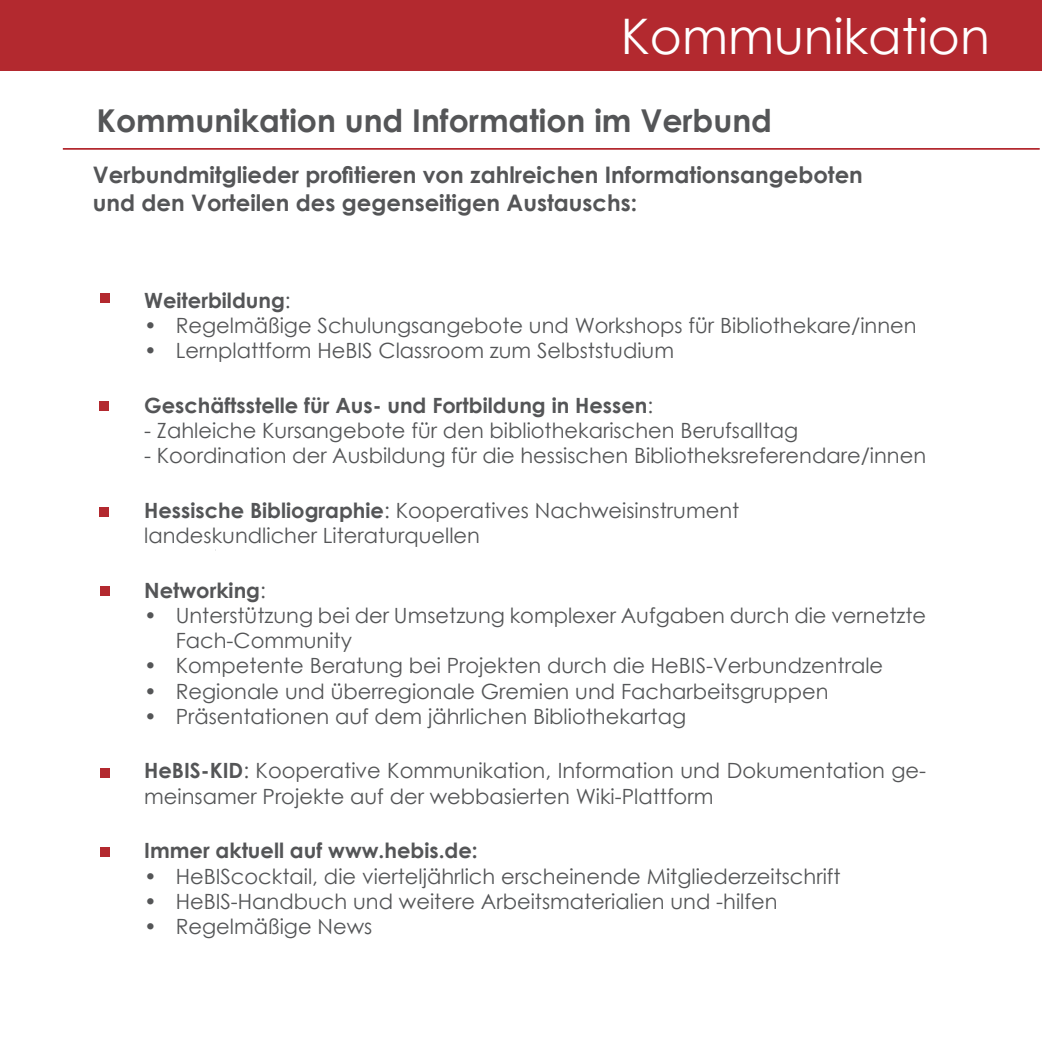
<style>
.page{position:relative;width:1042px;height:1042px;background:#fff}
.page>*{position:absolute;margin:0;border:0;box-sizing:border-box;transform-origin:0 0}
.t1{font:49px "Century Gothic";color:#fff}
.t2{font:700 31.5px "Century Gothic";color:#545557}
.t3{font:700 22.75px/27.3px "Century Gothic";color:#545557}
.t4{font:21px/25.2px "Century Gothic";color:#545557}
.t5{font:700 21px "Century Gothic";color:#545557}
.s1{font-weight:400}
.s2{font-weight:700}
</style>
<div class="page">
<div style="left:100px;top:293px;width:10px;height:10px;background:#b3292f"></div>
<div style="left:99px;top:401px;width:10px;height:10px;background:#b3292f"></div>
<div style="left:99px;top:506px;width:10px;height:10px;background:#b3292f"></div>
<div style="left:100px;top:586px;width:10px;height:10px;background:#b3292f"></div>
<div style="left:100px;top:768px;width:10px;height:10px;background:#b3292f"></div>
<div style="left:100px;top:847px;width:10px;height:10px;background:#b3292f"></div>
<div style="left:0;top:0;width:1042px;height:70px;background:#b3292f"></div>
<hr style="left:63px;top:148px;width:976px;height:2px;background:#b3292f">
<h1 class="t1" style="left:621px;top:2px;width:370px">Kommunikation</h1>
<h2 class="t2" style="left:96px;top:97px;width:677px">Kommunikation und Information im Verbund</h2>
<p class="t3" style="left:93px;top:160px;width:771px">Verbundmitglieder profitieren von zahlreichen Informationsangeboten und den Vorteilen des gegenseitigen Austauschs:</p>
<p class="t5" style="left:144px;top:284px;width:148px">Weiterbildung<span class="s1">:</span></p>
<p class="t4" style="left:144px;top:313px;width:774px">• Regelmäßige Schulungsangebote und Workshops für Bibliothekare/innen</p>
<p class="t4" style="left:144px;top:338px;width:531px">• Lernplattform HeBIS Classroom zum Selbststudium</p>
<p class="t5" style="left:144px;top:389px;width:510px">Geschäftsstelle für Aus- und Fortbildung in Hessen<span class="s1">:</span></p>
<p class="t4" style="left:144px;top:418px;width:656px">- Zahleiche Kursangebote für den bibliothekarischen Berufsalltag</p>
<p class="t4" style="left:144px;top:443px;width:783px">- Koordination der Ausbildung für die hessischen Bibliotheksreferendare/innen</p>
<p class="t4" style="left:144px;top:497px;width:596px"><span class="s2">Hessische Bibliographie</span>: Kooperatives Nachweisinstrument landeskundlicher Literaturquellen</p>
<p class="t5" style="left:144px;top:574px;width:123px">Networking<span class="s1">:</span></p>
<p class="t4" style="left:176px;top:602px;width:752px;text-indent:-32px">• Unterstützung bei der Umsetzung komplexer Aufgaben durch die vernetzte<br>Fach-Community</p>
<p class="t4" style="left:144px;top:653px;width:740px">• Kompetente Beratung bei Projekten durch die HeBIS-Verbundzentrale</p>
<p class="t4" style="left:144px;top:678px;width:686px">• Regionale und überregionale Gremien und Facharbeitsgruppen</p>
<p class="t4" style="left:144px;top:703px;width:543px">• Präsentationen auf dem jährlichen Bibliothekartag</p>
<p class="t4" style="left:144px;top:758px;width:783px"><span class="s2">HeBIS-KID</span>: Kooperative Kommunikation, Information und Dokumentation ge&shy;meinsamer Projekte auf der webbasierten Wiki-Plattform</p>
<p class="t5" style="left:144px;top:835px;width:335px">Immer aktuell auf www.hebis.de:</p>
<p class="t4" style="left:144px;top:863px;width:698px">• HeBIScocktail, die vierteljährlich erscheinende Mitgliederzeitschrift</p>
<p class="t4" style="left:144px;top:888px;width:635px">• HeBIS-Handbuch und weitere Arbeitsmaterialien und -hilfen</p>
<p class="t4" style="left:144px;top:913px;width:230px">• Regelmäßige News</p>
</div>
